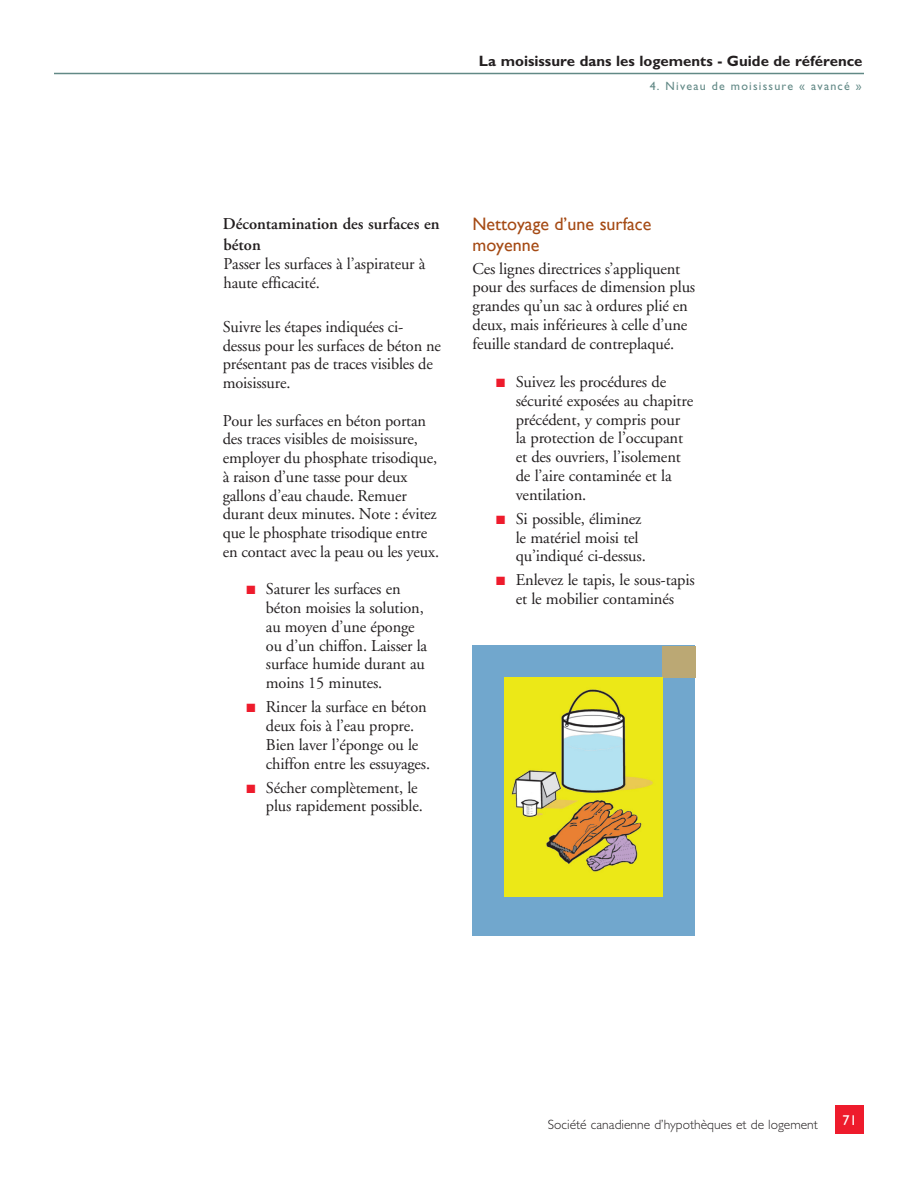
<style>
.page{position:relative;width:918px;height:1188px;background:#fff}
.page>*{position:absolute;margin:0;border:0;box-sizing:border-box;transform-origin:0 0}
.t1{font:18px/21px "Gill Sans";color:#a54a14}
.t2{font:16.5px/18.8px "Adobe Garamond";letter-spacing:-.01em;color:#231f20}
.t3{font:600 16.5px/21px "Adobe Garamond";color:#231f20}
.t4{font:700 15px "Gill Sans Std";color:#231f20}
.t5{font:14.25px "Gill Sans Std";color:#fff}
.t6{font:300 13.5px "Gill Sans Std";color:#231f20}
.t7{font:12px "Gill Sans Std";letter-spacing:.1em;color:#628986}
.s1{color:#ee1b2c}
</style>
<div class="page">
<div style="left:835px;top:1105px;width:29px;height:29px;background:#ee1b2c"></div>
<hr style="left:54px;top:73px;width:810px;height:1px;background:#628986">
<div style="left:472px;top:646px;width:223px;height:290px;background:#71a7cd"></div>
<div style="left:662px;top:646px;width:33px;height:32px;background:#bba874"></div>
<img style="left:504px;top:678px;width:158px;height:219px">
<p class="t4" style="left:479px;top:52px;width:385px">La moisissure dans les logements - Guide de référence</p>
<p class="t7" style="left:650px;top:79px;width:214px">4. Niveau de moisissure « avancé »</p>
<p class="t3" style="left:223px;top:214px;width:218px">Décontamination des surfaces en béton</p>
<p class="t2" style="left:224px;top:255px;width:203px">Passer les surfaces à l’aspirateur à haute efficacité.</p>
<p class="t2" style="left:223px;top:318px;width:220px">Suivre les étapes indiquées ci&shy;dessus pour les surfaces de béton ne présentant pas de traces visibles de moisissure.</p>
<p class="t2" style="left:223px;top:411px;width:218px">Pour les surfaces en béton portan des traces visibles de moisissure, employer du phosphate trisodique, à raison d’une tasse pour deux gallons d’eau chaude. Remuer durant deux minutes. Note : évitez que le phosphate trisodique entre en contact avec la peau ou les yeux.</p>
<p class="t2" style="left:266px;top:580px;width:163px;text-indent:-19px"><span class="s1">■</span> Saturer les surfaces en béton moisies la solution, au moyen d’une éponge ou d’un chiffon. Laisser la surface humide durant au moins 15 minutes.</p>
<p class="t2" style="left:266px;top:698px;width:166px;text-indent:-19px"><span class="s1">■</span> Rincer la surface en béton deux fois à l’eau propre.<br>Bien laver l’éponge ou le chiffon entre les essuyages.</p>
<p class="t2" style="left:266px;top:779px;width:158px;text-indent:-19px"><span class="s1">■</span> Sécher complètement, le plus rapidement possible.</p>
<p class="t1" style="left:472px;top:213px;width:180px">Nettoyage d’une surface moyenne</p>
<p class="t2" style="left:472px;top:259px;width:224px">Ces lignes directrices s’appliquent pour des surfaces de dimension plus grandes qu’un sac à ordures plié en deux, mais inférieures à celle d’une feuille standard de contreplaqué.</p>
<p class="t2" style="left:516px;top:373px;width:179px;text-indent:-19px"><span class="s1">■</span> Suivez les procédures de sécurité exposées au chapitre précédent, y compris pour la protection de l’occupant et des ouvriers, l’isolement de l’aire contaminée et la ventilation.</p>
<p class="t2" style="left:516px;top:510px;width:132px;text-indent:-19px"><span class="s1">■</span> Si possible, éliminez le matériel moisi tel qu’indiqué ci-dessus.</p>
<p class="t2" style="left:496px;top:571px;width:200px;text-align:center"><span class="s1">■</span> Enlevez le tapis, le sous-tapis et le mobilier contaminés</p>
<p class="t6" style="left:548px;top:1117px;width:272px">Société canadienne d’hypothèques et de logement</p>
<p class="t5" style="left:843px;top:1112px;width:16px">71</p>
</div>
